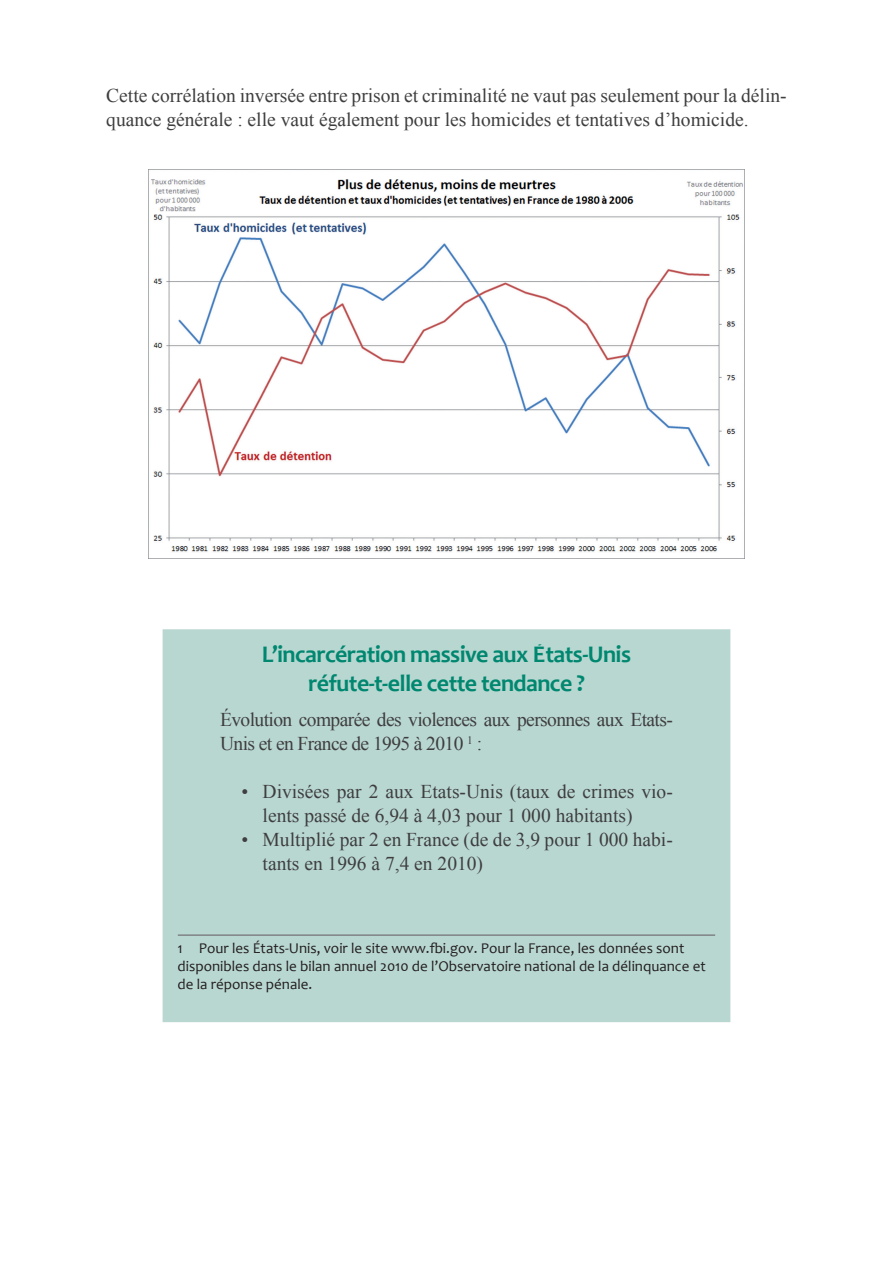
<style>
.page{position:relative;width:893px;height:1263px;background:#fff}
.page>*{position:absolute;margin:0;border:0;box-sizing:border-box;transform-origin:0 0}
.t1{font:700 24px/28.8px "Candara";letter-spacing:-.025em;color:#008770;text-align:center}
.t2{font:19.5px/24px "Times New Roman";color:#3e3e3f}
.t3{font:19.5px/24px "Times New Roman";letter-spacing:-.03em;color:#3e3e3f}
.t4{font:15px/18px "Candara";color:#231f20}
</style>
<div class="page">
<img style="left:149px;top:169px;width:595px;height:383px">
<div style="left:170px;top:637px;width:553px;height:378px;background:#b9d7d1"></div>
<hr style="left:178px;top:934px;width:537px;height:2px;background:#808285">
<div style="left:163px;top:629px;width:567px;height:393px;border:15px solid #b9d7d1"></div>
<p class="t2" style="left:106px;top:83px;width:682px">Cette corrélation inversée entre prison et criminalité ne vaut pas seulement pour la délin&shy;quance générale : elle vaut également pour les homicides et tentatives d’homicide.</p>
<p class="t1" style="left:262px;top:639px;width:371px">L’incarcération massive aux états-Unis réfute-t-elle cette tendance ?</p>
<p class="t3" style="left:220px;top:707px;width:454px">évolution comparée des violences aux personnes aux Etats-<br>Unis et en France de 1995 à 2010 <sup>1</sup> :</p>
<p class="t2" style="left:263px;top:779px;width:412px;text-indent:-21px">• Divisées par 2 aux Etats-Unis (taux de crimes vio&shy;lents passé de 6,94 à 4,03 pour 1 000 habitants)</p>
<p class="t2" style="left:263px;top:827px;width:412px;text-indent:-21px">• Multiplié par 2 en France (de de 3,9 pour 1 000 habi&shy;tants en 1996 à 7,4 en 2010)</p>
<p class="t4" style="left:178px;top:939px;width:530px">1 Pour les États-Unis, voir le site www.fbi.gov. Pour la France, les données sont disponibles dans le bilan annuel 2010 de l’Observatoire national de la délinquance et de la réponse pénale.</p>
</div>
